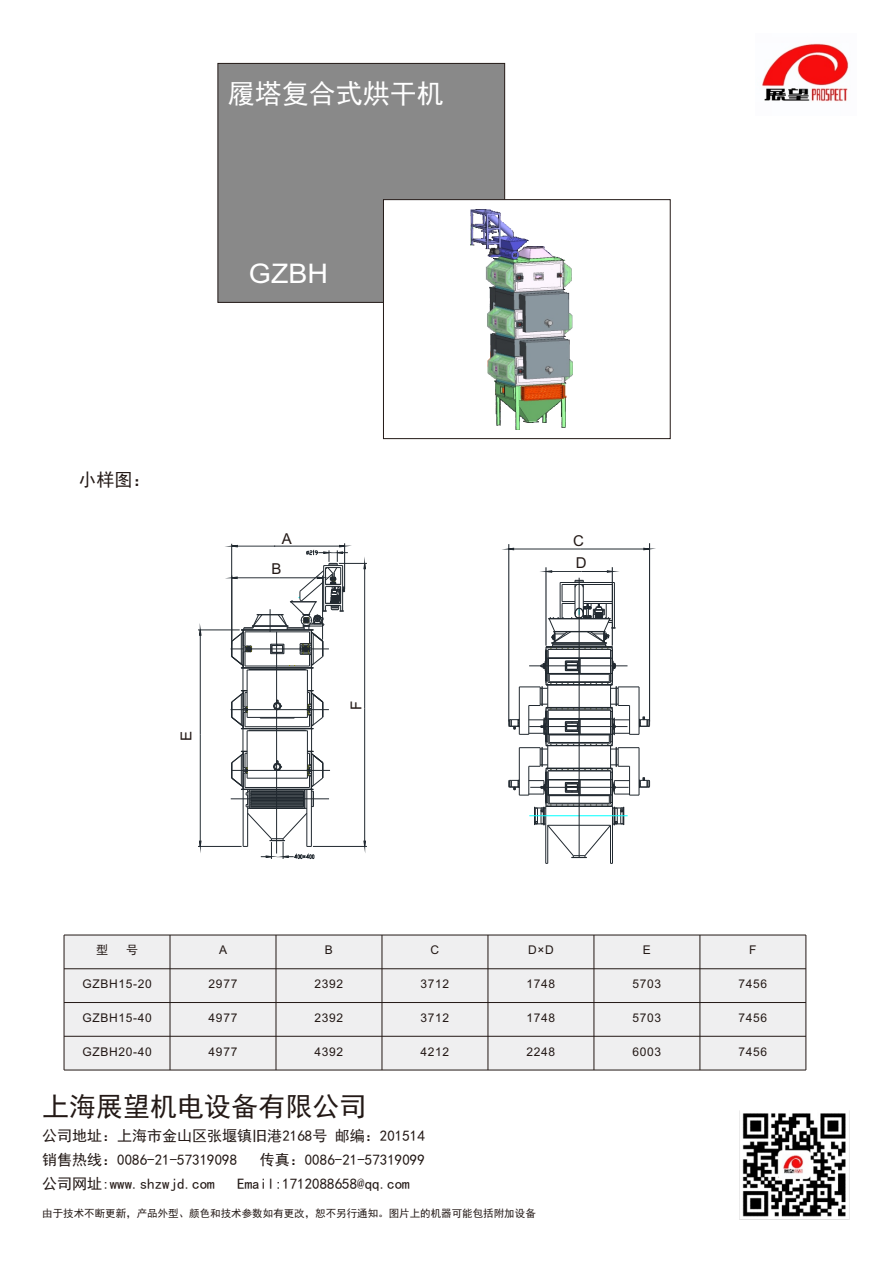
<style>
.page{position:relative;width:893px;height:1263px;background:#fff}
.page>*{position:absolute;margin:0;border:0;box-sizing:border-box;transform-origin:0 0}
.t1{font:27px "Sim Hei";color:#231916}
.t2{font:27px "Sim Hei";color:#fff}
.t3{font:27px "Arial";color:#fff;scale:1.06 1}
.t4{font:18px "Sim Hei";color:#231916}
.t5{font:15px/24px "Sim Hei";color:#231916}
.t6{font:15px/22.4px "Arial";color:#231916}
.t7{font:12px "Arial";letter-spacing:.055em;color:#231916}
.t8{font:12px "Sim Hei";color:#231916}
.t9{font:10.5px "Sim Hei";color:#231916}
</style>
<div class="page">
<img style="left:739px;top:1110px;width:111px;height:110px">
<div style="left:64px;top:935px;width:106px;height:34px;background:#efeff0"></div>
<div style="left:170px;top:935px;width:106px;height:34px;background:#efeff0"></div>
<div style="left:276px;top:935px;width:106px;height:34px;background:#efeff0"></div>
<div style="left:382px;top:935px;width:106px;height:34px;background:#efeff0"></div>
<div style="left:488px;top:935px;width:106px;height:34px;background:#efeff0"></div>
<div style="left:594px;top:935px;width:106px;height:34px;background:#efeff0"></div>
<div style="left:700px;top:935px;width:106px;height:34px;background:#efeff0"></div>
<div style="left:64px;top:969px;width:106px;height:33px;background:#efeff0"></div>
<div style="left:170px;top:969px;width:106px;height:33px;background:#efeff0"></div>
<div style="left:276px;top:969px;width:106px;height:33px;background:#efeff0"></div>
<div style="left:382px;top:969px;width:106px;height:33px;background:#efeff0"></div>
<div style="left:488px;top:969px;width:106px;height:33px;background:#efeff0"></div>
<div style="left:594px;top:969px;width:106px;height:33px;background:#efeff0"></div>
<div style="left:700px;top:969px;width:106px;height:33px;background:#efeff0"></div>
<div style="left:64px;top:1002px;width:106px;height:34px;background:#efeff0"></div>
<div style="left:170px;top:1002px;width:106px;height:34px;background:#efeff0"></div>
<div style="left:276px;top:1002px;width:106px;height:34px;background:#efeff0"></div>
<div style="left:382px;top:1002px;width:106px;height:34px;background:#efeff0"></div>
<div style="left:488px;top:1002px;width:106px;height:34px;background:#efeff0"></div>
<div style="left:594px;top:1002px;width:106px;height:34px;background:#efeff0"></div>
<div style="left:700px;top:1002px;width:106px;height:34px;background:#efeff0"></div>
<div style="left:64px;top:1036px;width:106px;height:34px;background:#efeff0"></div>
<div style="left:170px;top:1036px;width:106px;height:34px;background:#efeff0"></div>
<div style="left:276px;top:1036px;width:106px;height:34px;background:#efeff0"></div>
<div style="left:382px;top:1036px;width:106px;height:34px;background:#efeff0"></div>
<div style="left:488px;top:1036px;width:106px;height:34px;background:#efeff0"></div>
<div style="left:594px;top:1036px;width:106px;height:34px;background:#efeff0"></div>
<div style="left:700px;top:1036px;width:106px;height:34px;background:#efeff0"></div>
<hr style="left:64px;top:935px;width:1px;height:135px;background:#231916">
<hr style="left:170px;top:935px;width:1px;height:135px;background:#231916">
<hr style="left:276px;top:935px;width:1px;height:135px;background:#231916">
<hr style="left:382px;top:935px;width:1px;height:135px;background:#231916">
<hr style="left:488px;top:935px;width:1px;height:135px;background:#231916">
<hr style="left:594px;top:935px;width:1px;height:135px;background:#231916">
<hr style="left:700px;top:935px;width:1px;height:135px;background:#231916">
<hr style="left:806px;top:935px;width:1px;height:135px;background:#231916">
<hr style="left:64px;top:1070px;width:742px;height:1px;background:#231916">
<hr style="left:64px;top:1036px;width:742px;height:1px;background:#231916">
<hr style="left:64px;top:1002px;width:742px;height:1px;background:#231916">
<hr style="left:64px;top:968px;width:742px;height:1px;background:#231916">
<hr style="left:64px;top:935px;width:742px;height:1px;background:#231916">
<div style="left:217px;top:63px;width:288px;height:240px;background:#898989"></div>
<svg style="left:383px;top:199px;width:288px;height:240px"></svg>
<img style="left:762px;top:43px;width:87px;height:59px">
<img style="left:470px;top:209px;width:102px;height:220px">
<hr style="left:198px;top:630px;width:42px;height:1px;background:#212930">
<hr style="left:198px;top:846px;width:44px;height:1px;background:#212930">
<hr style="left:200px;top:635px;width:1px;height:100px;background:#212930">
<hr style="left:200px;top:735px;width:1px;height:106px;background:#212930">
<svg style="left:199px;top:626px;width:2px;height:9px"></svg>
<svg style="left:199px;top:841px;width:2px;height:9px"></svg>
<hr style="left:546px;top:567px;width:1px;height:79px;background:#212930">
<hr style="left:612px;top:567px;width:1px;height:79px;background:#212930">
<hr style="left:552px;top:571px;width:30px;height:1px;background:#212930">
<svg style="left:542px;top:570px;width:10px;height:3px"></svg>
<svg style="left:582px;top:570px;width:35px;height:3px"></svg>
<svg style="left:508px;top:580px;width:142px;height:284px"></svg>
<hr style="left:529px;top:666px;width:98px;height:1px;background:#212930">
<hr style="left:529px;top:726px;width:98px;height:1px;background:#212930">
<hr style="left:530px;top:787px;width:99px;height:1px;background:#212930">
<hr style="left:529px;top:815px;width:99px;height:1px;background:#0ff">
<hr style="left:231px;top:544px;width:1px;height:100px;background:#212930">
<hr style="left:344px;top:543px;width:1px;height:46px;background:#212930">
<hr style="left:508px;top:544px;width:1px;height:177px;background:#212930">
<hr style="left:649px;top:543px;width:1px;height:178px;background:#212930">
<hr style="left:514px;top:549px;width:67px;height:1px;background:#212930">
<hr style="left:581px;top:549px;width:63px;height:1px;background:#212930">
<svg style="left:504px;top:548px;width:10px;height:2px"></svg>
<svg style="left:643px;top:548px;width:10px;height:2px"></svg>
<hr style="left:579px;top:578px;width:1px;height:280px;background:#212930">
<svg style="left:228px;top:545px;width:139px;height:314px"></svg>
<hr style="left:276px;top:632px;width:1px;height:221px;background:#212930">
<h1 class="t2" style="left:228px;top:80px;width:218px">履塔复合式烘干机</h1>
<h1 class="t3" style="left:249px;top:264px;width:76px">GZBH</h1>
<p class="t4" style="left:78px;top:471px;width:73px">小样图：</p>
<p class="t6" style="left:176px;top:741px;width:12px;rotate:-90deg">E</p>
<p class="t6" style="left:282px;top:528px;width:12px">A</p>
<p class="t6" style="left:271px;top:558px;width:12px">B</p>
<p class="t6" style="left:346px;top:710px;width:11px;rotate:-90deg">F</p>
<p class="t6" style="left:573px;top:531px;width:15px">C<br>D</p>
<p class="t8" style="left:96px;top:943px;width:13px">型</p>
<p class="t8" style="left:126px;top:943px;width:13px">号</p>
<p class="t7" style="left:219px;top:946px;width:10px">A</p>
<p class="t7" style="left:325px;top:946px;width:10px">B</p>
<p class="t7" style="left:431px;top:946px;width:10px">C</p>
<p class="t7" style="left:528px;top:946px;width:27px">D×D</p>
<p class="t7" style="left:643px;top:946px;width:10px">E</p>
<p class="t7" style="left:749px;top:946px;width:9px">F</p>
<p class="t7" style="left:82px;top:979px;width:71px">GZBH15-20</p>
<p class="t7" style="left:209px;top:979px;width:30px">2977</p>
<p class="t7" style="left:315px;top:979px;width:30px">2392</p>
<p class="t7" style="left:421px;top:979px;width:30px">3712</p>
<p class="t7" style="left:527px;top:979px;width:30px">1748</p>
<p class="t7" style="left:633px;top:979px;width:30px">5703</p>
<p class="t7" style="left:739px;top:979px;width:30px">7456</p>
<p class="t7" style="left:82px;top:1013px;width:71px">GZBH15-40</p>
<p class="t7" style="left:209px;top:1013px;width:30px">4977</p>
<p class="t7" style="left:315px;top:1013px;width:30px">2392</p>
<p class="t7" style="left:421px;top:1013px;width:30px">3712</p>
<p class="t7" style="left:527px;top:1013px;width:30px">1748</p>
<p class="t7" style="left:633px;top:1013px;width:30px">5703</p>
<p class="t7" style="left:739px;top:1013px;width:30px">7456</p>
<p class="t7" style="left:82px;top:1047px;width:71px">GZBH20-40</p>
<p class="t7" style="left:209px;top:1047px;width:30px">4977</p>
<p class="t7" style="left:315px;top:1047px;width:30px">4392</p>
<p class="t7" style="left:421px;top:1047px;width:30px">4212</p>
<p class="t7" style="left:527px;top:1047px;width:30px">2248</p>
<p class="t7" style="left:633px;top:1047px;width:30px">6003</p>
<p class="t7" style="left:739px;top:1047px;width:30px">7456</p>
<h1 class="t1" style="left:42px;top:1092px;width:326px">上海展望机电设备有限公司</h1>
<p class="t5" style="left:42px;top:1124px;width:384px">公司地址：上海市金山区张堰镇旧港2168号 邮编：201514销售热线：0086-21-57319098</p>
<p class="t5" style="left:260px;top:1148px;width:166px">传真：0086-21-57319099</p>
<p class="t5" style="left:42px;top:1172px;width:174px">公司网址:www.shzwjd.com</p>
<p class="t5" style="left:237px;top:1172px;width:174px">Email:1712088658@qq.com</p>
<p class="t9" style="left:42px;top:1208px;width:495px">由于技术不断更新，产品外型、颜色和技术参数如有更改，恕不另行通知。图片上的机器可能包括附加设备</p>
</div>
